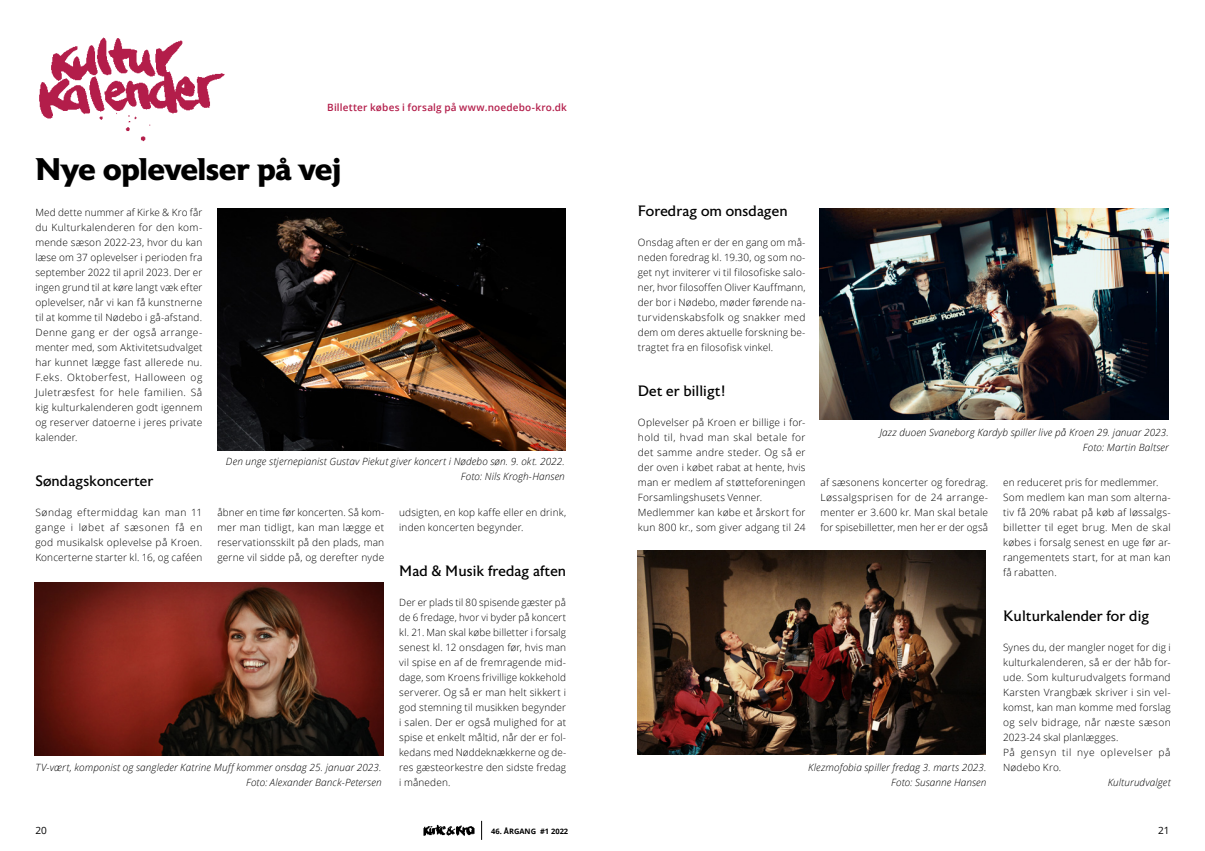
<style>
.page{position:relative;width:1205px;height:851px;background:#fff}
.page>*{position:absolute;margin:0;border:0;box-sizing:border-box;transform-origin:0 0}
.t1{font:700 31.25px "Astoria";letter-spacing:-.01em;color:#000}
.t2{font:15px "Astoria";color:#000}
.t3{font:300 10px/15px "Open Sans";letter-spacing:.02em;color:#000;text-align:justify}
.t4{font:italic 300 10px/15px "Open Sans";letter-spacing:.01em;color:#000;text-align:right}
.t5{font:600 10px "Open Sans";letter-spacing:.02em;color:#b31d4a}
.t6{font:10px "Open Sans";color:#000}
.t7{font:700 7.5px "Open Sans";color:#000}
</style>
<div class="page">
<img style="left:820px;top:208px;width:348px;height:211px">
<img style="left:637px;top:550px;width:349px;height:204px">
<img style="left:39px;top:37px;width:186px;height:105px">
<img style="left:35px;top:582px;width:348px;height:173px">
<img style="left:218px;top:208px;width:348px;height:242px">
<svg style="left:481px;top:820px;width:1px;height:19px"></svg>
<img style="left:423px;top:824px;width:52px;height:12px">
<p class="t5" style="left:327px;top:101px;width:241px">Billetter købes i forsalg på www.noedebo-kro.dk</p>
<h1 class="t1" style="left:35px;top:151px;width:307px">Nye oplevelser på vej</h1>
<p class="t3" style="left:35px;top:204px;width:168px">Med dette nummer af Kirke &amp; Kro får du Kulturkalenderen for den kom&shy;mende sæson 2022-23, hvor du kan læse om 37 oplevelser i perioden fra september 2022 til april 2023. Der er ingen grund til at køre langt væk efter oplevelser, når vi kan få kunstnerne til at komme til Nødebo i gå-afstand.<br>Denne gang er der også arrange&shy;menter med, som Aktivitetsudvalget har kunnet lægge fast allerede nu.<br>F.eks. Oktoberfest, Halloween og Juletræsfest for hele familien. Så kig kulturkalenderen godt igennem og reserver datoerne i jeres private kalender.</p>
<h2 class="t2" style="left:35px;top:472px;width:120px">Søndagskoncerter</h2>
<p class="t3" style="left:35px;top:504px;width:168px">Søndag eftermiddag kan man 11 gange i løbet af sæsonen få en god musikalsk oplevelse på Kroen.<br>Koncerterne starter kl. 16, og caféen</p>
<p class="t3" style="left:217px;top:504px;width:168px">åbner en time før koncerten. Så kom&shy;mer man tidligt, kan man lægge et reservationsskilt på den plads, man gerne vil sidde på, og derefter nyde</p>
<p class="t3" style="left:399px;top:504px;width:168px">udsigten, en kop kaffe eller en drink, inden koncerten begynder.</p>
<h2 class="t2" style="left:399px;top:562px;width:168px">Mad &amp; Musik fredag aften</h2>
<p class="t3" style="left:399px;top:594px;width:168px">Der er plads til 80 spisende gæster på de 6 fredage, hvor vi byder på koncert kl. 21. Man skal købe billetter i forsalg senest kl. 12 onsdagen før, hvis man vil spise en af de fremragende mid&shy;dage, som Kroens frivillige kokkehold serverer. Og så er man helt sikkert i god stemning til musikken begynder i salen. Der er også mulighed for at spise et enkelt måltid, når der er fol&shy;kedans med Nøddeknækkerne og de&shy;res gæsteorkestre den sidste fredag i måneden.</p>
<p class="t4" style="left:226px;top:453px;width:340px">Den unge stjernepianist Gustav Piekut giver koncert i Nødebo søn. 9. okt. 2022.<br>Foto: Nils Krogh-Hansen</p>
<p class="t4" style="left:36px;top:759px;width:347px">TV-vært, komponist og sangleder Katrine Muff kommer onsdag 25. januar 2023.<br>Foto: Alexander Banck-Petersen</p>
<h2 class="t2" style="left:638px;top:202px;width:151px">Foredrag om onsdagen</h2>
<p class="t3" style="left:638px;top:234px;width:169px">Onsdag aften er der en gang om må&shy;neden foredrag kl. 19.30, og som no&shy;get nyt inviterer vi til filosofiske salo&shy;ner, hvor filosoffen Oliver Kauffmann, der bor i Nødebo, møder førende na&shy;turvidenskabsfolk og snakker med dem om deres aktuelle forskning be&shy;tragtet fra en filosofisk vinkel.</p>
<h2 class="t2" style="left:638px;top:382px;width:89px">Det er billigt!</h2>
<p class="t3" style="left:638px;top:414px;width:169px;text-align:left">Oplevelser på Kroen er billige i for&shy;hold til, hvad man skal betale for det samme andre steder. Og så er der oven i købet rabat at hente, hvis man er medlem af støtteforeningen Forsamlingshusets Venner.<br>Medlemmer kan købe et årskort for kun 800 kr., som giver adgang til 24</p>
<p class="t4" style="left:880px;top:424px;width:291px">Jazz duoen Svaneborg Kardyb spiller live på Kroen 29. januar 2023.<br>Foto: Martin Baltser</p>
<p class="t3" style="left:820px;top:474px;width:169px">af sæsonens koncerter og foredrag.<br>Løssalgsprisen for de 24 arrange&shy;menter er 3.600 kr. Man skal betale for spisebilletter, men her er der også</p>
<p class="t3" style="left:1003px;top:474px;width:169px;text-align:left">en reduceret pris for medlemmer.<br>Som medlem kan man som alterna&shy;tiv få 20% rabat på køb af løssalgs&shy;billetter til eget brug. Men de skal købes i forsalg senest en uge før ar&shy;rangementets start, for at man kan få rabatten.</p>
<h2 class="t2" style="left:1003px;top:607px;width:148px">Kulturkalender for dig</h2>
<p class="t3" style="left:1003px;top:639px;width:169px;text-align:left">Synes du, der mangler noget for dig i kulturkalenderen, så er der håb for&shy;ude. Som kulturudvalgets formand<br>Karsten Vrangbæk skriver i sin vel&shy;komst, kan man komme med forslag og selv bidrage, når næste sæson<br>2023-24 skal planlægges.<br>På gensyn til nye oplevelser på<br>Nødebo Kro.</p>
<p class="t4" style="left:1107px;top:774px;width:65px">Kulturudvalget</p>
<p class="t4" style="left:808px;top:759px;width:180px">Klezmofobia spiller fredag 3. marts 2023.<br>Foto: Susanne Hansen</p>
<p class="t6" style="left:35px;top:823px;width:13px">20</p>
<p class="t7" style="left:491px;top:825px;width:79px">46. ÅRGANG #1 2022</p>
<p class="t6" style="left:1158px;top:823px;width:13px">21</p>
</div>
